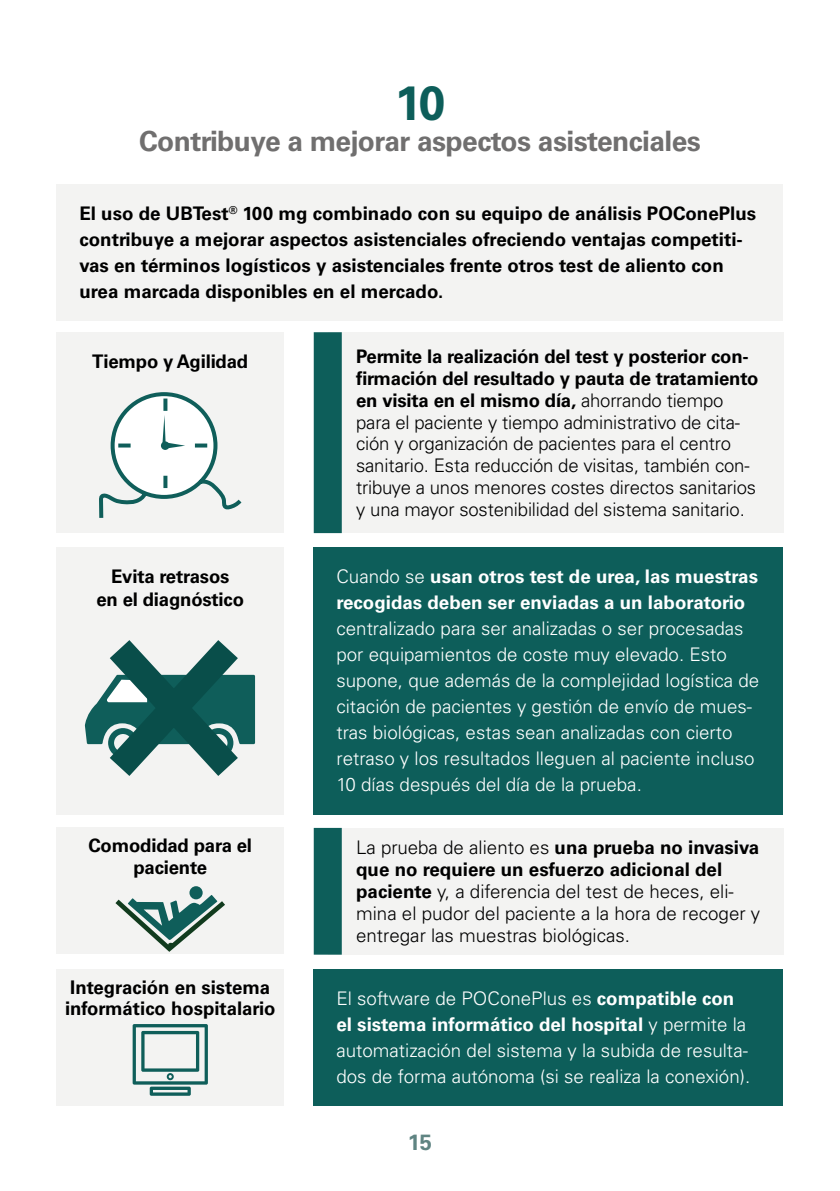
<style>
.page{position:relative;width:840px;height:1191px;background:#fff}
.page>*{position:absolute;margin:0;border:0;box-sizing:border-box;transform-origin:0 0}
.t1{font:700 48px "Univers LT Std";color:#0d5e5a}
.t2{font:700 28px "Univers LT Std";letter-spacing:-.02em;color:#706f6f}
.t3{font:700 22px "Univers LT Std";color:#5f8482}
.t4{font:300 18.8px/21.8px "Univers LT Std";letter-spacing:-.01em;color:#000}
.t5{font:300 18.8px/26px "Univers LT Std";color:#fff}
.t6{font:700 18.8px/26px "Univers LT Std";color:#000}
.t7{font:700 18.8px/26px "Univers LT Std";color:#fff}
.s1{font-weight:700}
.s2{font-weight:300}
</style>
<div class="page">
<div style="left:57px;top:184px;width:725px;height:137px;background:#f3f3f2"></div>
<div style="left:327px;top:332px;width:455px;height:201px;background:#f3f3f2"></div>
<div style="left:313px;top:332px;width:28px;height:201px;background:#0d5e5a"></div>
<div style="left:327px;top:828px;width:455px;height:126px;background:#f3f3f2"></div>
<div style="left:313px;top:828px;width:28px;height:126px;background:#0d5e5a"></div>
<div style="left:313px;top:968px;width:469px;height:137px;background:#0d5e5a"></div>
<div style="left:313px;top:547px;width:469px;height:267px;background:#0d5e5a"></div>
<div style="left:57px;top:332px;width:226px;height:201px;background:#f3f3f2"></div>
<div style="left:57px;top:968px;width:226px;height:137px;background:#f3f3f2"></div>
<div style="left:57px;top:827px;width:226px;height:126px;background:#f3f3f2"></div>
<div style="left:57px;top:547px;width:226px;height:267px;background:#f3f3f2"></div>
<svg style="left:132px;top:1024px;width:76px;height:71px"></svg>
<svg style="left:85px;top:640px;width:170px;height:136px"></svg>
<div style="left:189px;top:886px;width:13px;height:13px;background:#0f5e5a;border-radius:50%"></div>
<svg style="left:99px;top:392px;width:142px;height:126px"></svg>
<svg style="left:115px;top:894px;width:110px;height:58px"></svg>
<h1 class="t1" style="left:394px;top:75px;width:52px">10</h1>
<h2 class="t2" style="left:139px;top:125px;width:563px">Contribuye a mejorar aspectos asistenciales</h2>
<p class="t6" style="left:79px;top:201px;width:678px">El uso de UBTest<sup>®</sup> 100 mg combinado con su equipo de análisis POConePlus contribuye a mejorar aspectos asistenciales ofreciendo ventajas competiti&shy;vas en términos logísticos y asistenciales frente otros test de aliento con urea marcada disponibles en el mercado.</p>
<p class="t6" style="left:92px;top:349px;width:157px">Tiempo y Agilidad</p>
<p class="t4" style="left:356px;top:345px;width:403px"><span class="s1">Permite la realización del test y posterior con&shy;firmación del resultado y pauta de tratamiento en visita en el mismo día,</span> ahorrando tiempo para el paciente y tiempo administrativo de cita&shy;ción y organización de pacientes para el centro sanitario. Esta reducción de visitas, también con&shy;tribuye a unos menores costes directos sanitarios y una mayor sostenibilidad del sistema sanitario.</p>
<p class="t6" style="left:96px;top:565px;width:149px;line-height:23px;text-align:center">Evita retrasos<br>en el diagnóstico</p>
<p class="t7" style="left:336px;top:564px;width:423px"><span class="s2">Cuando se</span> usan otros test de urea, las muestras recogidas deben ser enviadas a un laboratorio</p>
<p class="t5" style="left:336px;top:615px;width:424px">centralizado para ser analizadas o ser procesadas por equipamientos de coste muy elevado. Esto supone, que además de la complejidad logística de citación de pacientes y gestión de envío de mues&shy;tras biológicas, estas sean analizadas con cierto retraso y los resultados lleguen al paciente incluso 10 días después del día de la prueba.</p>
<p class="t6" style="left:88px;top:834px;width:165px;line-height:21.8px;text-align:center">Comodidad para el paciente</p>
<p class="t4" style="left:356px;top:837px;width:405px">La prueba de aliento es <span class="s1">una prueba no invasiva que no requiere un esfuerzo adicional del paciente</span> y, a diferencia del test de heces, eli&shy;mina el pudor del paciente a la hora de recoger y entregar las muestras biológicas.</p>
<p class="t6" style="left:65px;top:976px;width:212px;line-height:21.8px">Integración en sistema informático hospitalario</p>
<p class="t5" style="left:336px;top:985px;width:415px">El software de POConePlus es <span class="s1">compatible con el sistema informático del hospital</span> y permite la automatización del sistema y la subida de resulta&shy;dos de forma autónoma (si se realiza la conexión).</p>
<p class="t3" style="left:407px;top:1129px;width:26px">15</p>
</div>
